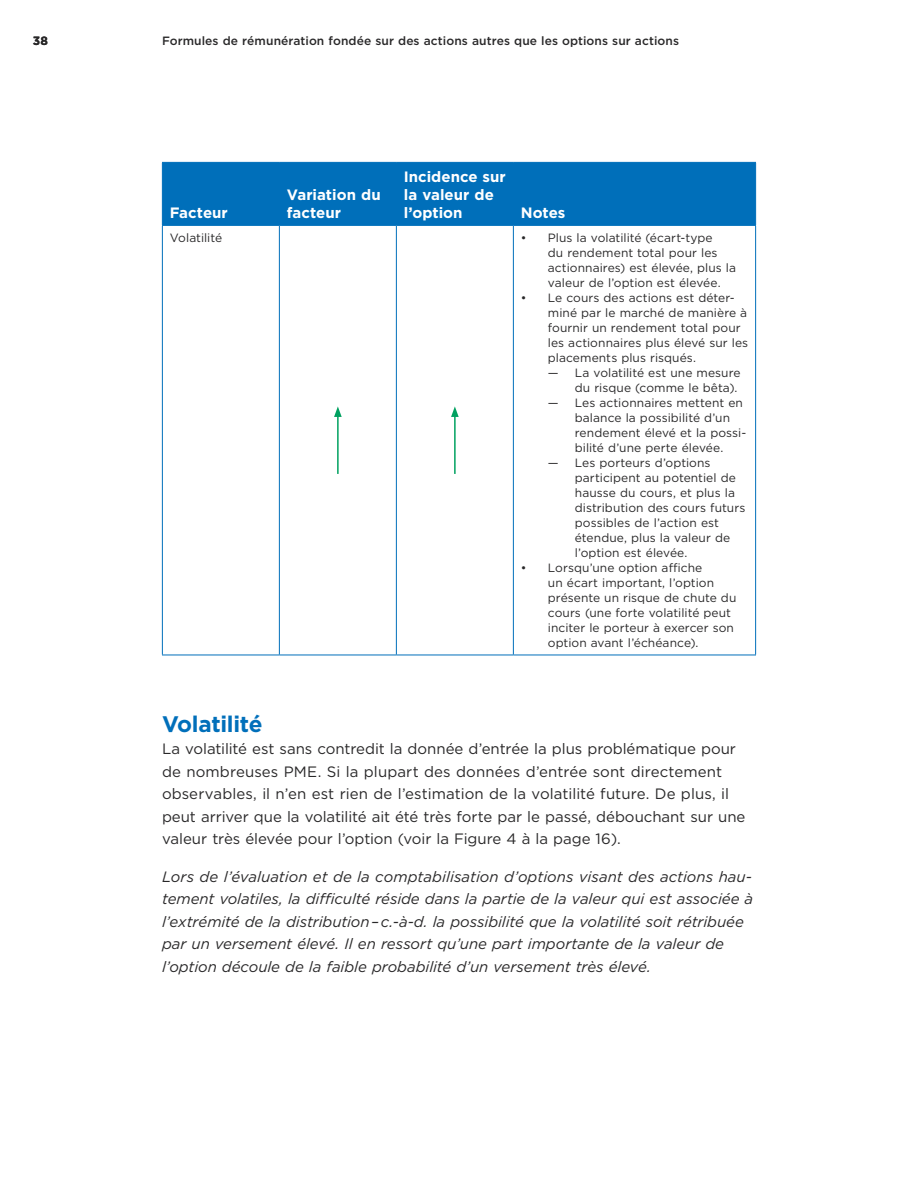
<style>
.page{position:relative;width:918px;height:1188px;background:#fff}
.page>*{position:absolute;margin:0;border:0;box-sizing:border-box;transform-origin:0 0}
.t1{font:700 22.5px "Gotham";letter-spacing:-.015em;color:#006fba}
.t2{font:italic 15px/22.5px "Gotham";letter-spacing:-.005em;color:#292829}
.t3{font:15px/22.5px "Gotham";color:#292829}
.t4{font:700 15px/18px "Gotham";color:#fff}
.t5{font:12px/15px "Gotham";letter-spacing:.005em;color:#292829}
.t6{font:500 12px "Gotham";letter-spacing:.01em;color:#292829}
.t7{font:700 12px "Gotham";color:#292829}
</style>
<div class="page">
<div style="left:163px;top:163px;width:592px;height:62px;background:#006fba"></div>
<hr style="left:279px;top:163px;width:1px;height:62px;background:#006fba">
<hr style="left:396px;top:163px;width:1px;height:62px;background:#006fba">
<hr style="left:513px;top:163px;width:1px;height:62px;background:#006fba">
<hr style="left:162px;top:226px;width:1px;height:429px;background:#006fba">
<hr style="left:279px;top:226px;width:1px;height:429px;background:#006fba">
<hr style="left:396px;top:226px;width:1px;height:429px;background:#006fba">
<hr style="left:513px;top:226px;width:1px;height:429px;background:#006fba">
<hr style="left:755px;top:226px;width:1px;height:429px;background:#006fba">
<hr style="left:162px;top:655px;width:117px;height:1px;background:#006fba">
<hr style="left:279px;top:655px;width:117px;height:1px;background:#006fba">
<hr style="left:396px;top:655px;width:117px;height:1px;background:#006fba">
<hr style="left:513px;top:655px;width:243px;height:1px;background:#006fba">
<hr style="left:162px;top:162px;width:117px;height:1px;background:#006fba">
<hr style="left:162px;top:163px;width:1px;height:62px;background:#006fba">
<hr style="left:279px;top:162px;width:117px;height:1px;background:#006fba">
<hr style="left:396px;top:162px;width:117px;height:1px;background:#006fba">
<hr style="left:513px;top:162px;width:243px;height:1px;background:#006fba">
<hr style="left:755px;top:163px;width:1px;height:62px;background:#006fba">
<hr style="left:162px;top:225px;width:117px;height:1px;background:#006fba">
<hr style="left:279px;top:225px;width:117px;height:1px;background:#006fba">
<hr style="left:396px;top:225px;width:117px;height:1px;background:#006fba">
<hr style="left:513px;top:225px;width:243px;height:1px;background:#006fba">
<hr style="left:337px;top:415px;width:2px;height:59px;background:#00a160">
<svg style="left:334px;top:406px;width:8px;height:11px"></svg>
<hr style="left:454px;top:415px;width:2px;height:59px;background:#00a160">
<svg style="left:451px;top:406px;width:8px;height:11px"></svg>
<p class="t7" style="left:33px;top:33px;width:17px">38</p>
<p class="t6" style="left:162px;top:33px;width:519px">Formules de rémunération fondée sur des actions autres que les options sur actions</p>
<p class="t4" style="left:170px;top:203px;width:60px">Facteur</p>
<p class="t4" style="left:287px;top:185px;width:95px">Variation du facteur</p>
<p class="t4" style="left:404px;top:167px;width:103px">Incidence sur la valeur de l’option</p>
<p class="t4" style="left:521px;top:203px;width:46px">Notes</p>
<p class="t5" style="left:170px;top:230px;width:54px">Volatilité</p>
<p class="t5" style="left:548px;top:230px;width:190px;text-indent:-27px">• Plus la volatilité (écart-type<br>du rendement total pour les actionnaires) est élevée, plus la valeur de l’option est élevée.</p>
<p class="t5" style="left:548px;top:290px;width:202px;text-indent:-27px">• Le cours des actions est déter&shy;miné par le marché de manière à fournir un rendement total pour les actionnaires plus élevé sur les placements plus risqués.</p>
<p class="t5" style="left:548px;top:365px;width:194px;text-align:right">— La volatilité est une mesure du risque (comme le bêta).</p>
<p class="t5" style="left:575px;top:395px;width:173px;text-indent:-27px">— Les actionnaires mettent en balance la possibilité d’un rendement élevé et la possi&shy;bilité d’une perte élevée.</p>
<p class="t5" style="left:575px;top:455px;width:172px;text-indent:-27px">— Les porteurs d’options participent au potentiel de hausse du cours, et plus la distribution des cours futurs possibles de l’action est étendue, plus la valeur de l’option est élevée.</p>
<p class="t5" style="left:548px;top:560px;width:190px;text-indent:-27px">• Lorsqu’une option affiche<br>un écart important, l’option présente un risque de chute du cours (une forte volatilité peut inciter le porteur à exercer son option avant l’échéance).</p>
<h1 class="t1" style="left:162px;top:709px;width:102px">Volatilité</h1>
<p class="t3" style="left:162px;top:737px;width:585px">La volatilité est sans contredit la donnée d’entrée la plus problématique pour de nombreuses PME. Si la plupart des données d’entrée sont directement observables, il n’en est rien de l’estimation de la volatilité future. De plus, il peut arriver que la volatilité ait été très forte par le passé, débouchant sur une valeur très élevée pour l’option (voir la Figure 4 à la page 16).</p>
<p class="t2" style="left:162px;top:865px;width:593px">Lors de l’évaluation et de la comptabilisation d’options visant des actions hau&shy;tement volatiles, la difficulté réside dans la partie de la valeur qui est associée à l’extrémité de la distribution – c.-à-d. la possibilité que la volatilité soit rétribuée par un versement élevé. Il en ressort qu’une part importante de la valeur de l’option découle de la faible probabilité d’un versement très élevé.</p>
</div>
